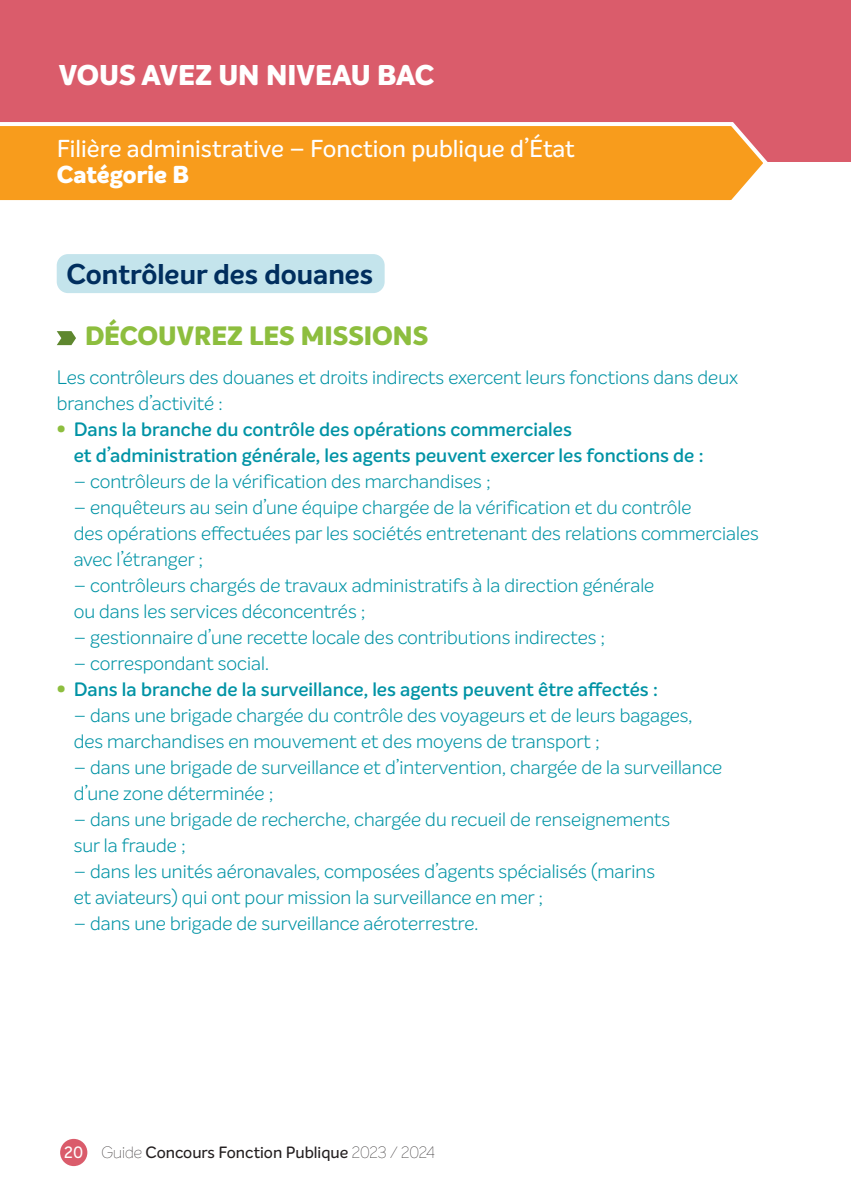
<style>
.page{position:relative;width:851px;height:1191px;background:#fff}
.page>*{position:absolute;margin:0;border:0;box-sizing:border-box;transform-origin:0 0}
.t1{font:700 28px "Intelo";color:#002e5e}
.t2{font:800 28px "Intelo";letter-spacing:-.005em;color:#fff}
.t3{font:800 26px "Intelo";color:#8dbe3e}
.t4{font:500 24px/26px "Intelo";color:#fff}
.t5{font:300 19px/26px "Intelo";color:#0093a5}
.t6{font:600 19px/26px "Intelo";color:#0093a5}
.t7{font:500 16px "Intelo";color:#231f20}
.s1{font-weight:800}
.s2{font-family:"Intelo Alt";font-weight:800;color:#8dbe3e}
.s3{color:#fff}
.s4{font-weight:100}
</style>
<div class="page">
<div style="left:60px;top:1138px;width:27px;height:28px;background:#da5c6b;border-radius:50%"></div>
<div style="left:0;top:0;width:850px;height:161px;background:#da5c6b"></div>
<svg style="left:0;top:122px;width:771px;height:79px;background:#f8a22e"></svg>
<div style="left:57px;top:254px;width:327px;height:39px;background:#c4e4ec;border-radius:11px"></div>
<svg style="left:57px;top:331px;width:19px;height:14px"></svg>
<p class="t2" style="left:59px;top:57px;width:377px">VOUS AVEZ UN NIVEAU BAC</p>
<p class="t4" style="left:57px;top:136px;width:519px">Filière administrative – Fonction publique d’État<br><span class="s1">Catégorie B</span></p>
<p class="t1" style="left:66px;top:257px;width:308px">Contrôleur des douanes</p>
<p class="t3" style="left:85px;top:319px;width:344px">DÉCOUVREZ LES MISSIONS</p>
<p class="t5" style="left:57px;top:364px;width:682px">Les contrôleurs des douanes et droits indirects exercent leurs fonctions dans deux branches d’activité :</p>
<p class="t6" style="left:74px;top:417px;width:631px;text-indent:-17px"><span class="s2">•</span> Dans la branche du contrôle des opérations commerciales<br>et d’administration générale, les agents peuvent exercer les fonctions de :</p>
<p class="t5" style="left:74px;top:468px;width:418px">– contrôleurs de la vérification des marchandises ;</p>
<p class="t5" style="left:74px;top:494px;width:686px">– enquêteurs au sein d’une équipe chargée de la vérification et du contrôle<br>des opérations effectuées par les sociétés entretenant des relations commerciales</p>
<p class="t5" style="left:74px;top:546px;width:131px">avec l’étranger ;</p>
<p class="t5" style="left:74px;top:572px;width:582px">– contrôleurs chargés de travaux administratifs à la direction générale ou dans les services déconcentrés ;</p>
<p class="t5" style="left:74px;top:624px;width:533px">– gestionnaire d’une recette locale des contributions indirectes ;</p>
<p class="t5" style="left:74px;top:650px;width:196px">– correspondant social.</p>
<p class="t6" style="left:57px;top:677px;width:603px"><span class="s2">•</span> Dans la branche de la surveillance, les agents peuvent être affectés :</p>
<p class="t5" style="left:74px;top:702px;width:620px">– dans une brigade chargée du contrôle des voyageurs et de leurs bagages, des marchandises en mouvement et des moyens de transport ;</p>
<p class="t5" style="left:74px;top:754px;width:650px">– dans une brigade de surveillance et d’intervention, chargée de la surveillance</p>
<p class="t5" style="left:74px;top:780px;width:201px">d’une zone déterminée ;</p>
<p class="t5" style="left:74px;top:806px;width:598px">– dans une brigade de recherche, chargée du recueil de renseignements sur la fraude ;</p>
<p class="t5" style="left:74px;top:858px;width:582px">– dans les unités aéronavales, composées d’agents spécialisés (marins et aviateurs) qui ont pour mission la surveillance en mer ;</p>
<p class="t5" style="left:74px;top:910px;width:406px">– dans une brigade de surveillance aéroterrestre.</p>
<p class="t7" style="left:64px;top:1142px;width:372px"><span class="s3">20</span> <span class="s4">Guide</span> Concours Fonction Publique <span class="s4">2023 / 2024</span></p>
</div>
